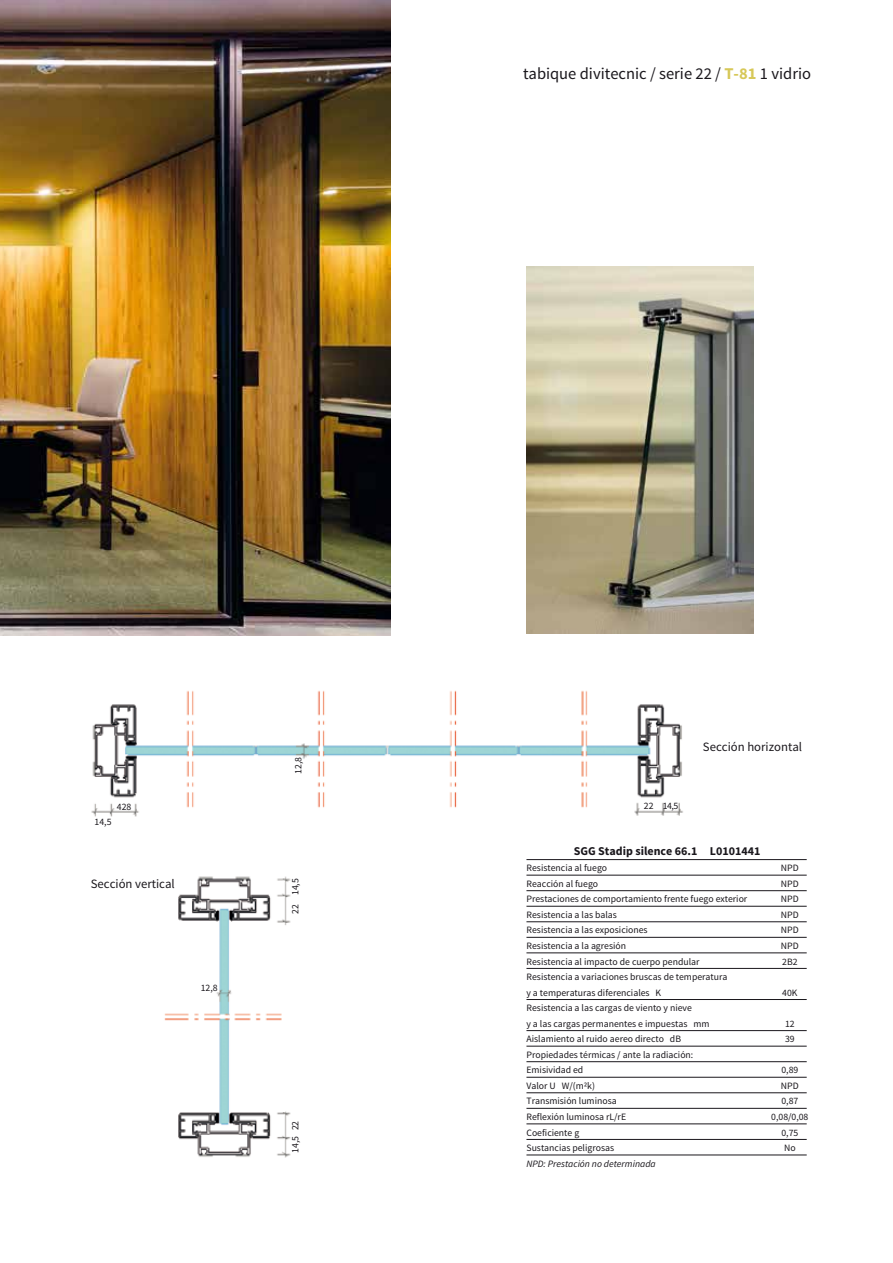
<style>
.page{position:relative;width:893px;height:1263px;background:#fff}
.page>*{position:absolute;margin:0;border:0;box-sizing:border-box;transform-origin:0 0}
.t1{font:16.5px "Source Sans Pro";color:#1a171c}
.t2{font:12.75px "Source Sans Pro";color:#1a171c}
.t3{font:700 12px "Source Sans Pro";color:#1a171c}
.t4{font:9.75px/15.6px "Source Sans Pro";color:#1a171c}
.t5{font:italic 9.75px "Source Sans Pro";color:#1a171c}
.s1{font-weight:700;color:#d7c858}
</style>
<div class="page">
<img style="left:526px;top:266px;width:228px;height:367px">
<img style="left:0;top:0;width:390px;height:636px">
<img style="left:91px;top:690px;width:603px;height:468px">
<hr style="left:526px;top:1030px;width:281px;height:1px;background:#1a171c">
<hr style="left:526px;top:999px;width:281px;height:1px;background:#1a171c">
<hr style="left:526px;top:968px;width:281px;height:1px;background:#1a171c">
<hr style="left:526px;top:952px;width:281px;height:1px;background:#1a171c">
<hr style="left:526px;top:937px;width:281px;height:1px;background:#1a171c">
<hr style="left:526px;top:921px;width:281px;height:1px;background:#1a171c">
<hr style="left:526px;top:906px;width:281px;height:1px;background:#1a171c">
<hr style="left:526px;top:890px;width:281px;height:1px;background:#1a171c">
<hr style="left:526px;top:875px;width:281px;height:1px;background:#1a171c">
<hr style="left:526px;top:859px;width:281px;height:1px;background:#1a171c">
<hr style="left:526px;top:1155px;width:281px;height:1px;background:#1a171c">
<hr style="left:526px;top:1139px;width:281px;height:1px;background:#1a171c">
<hr style="left:526px;top:1123px;width:281px;height:1px;background:#1a171c">
<hr style="left:526px;top:1108px;width:281px;height:1px;background:#1a171c">
<hr style="left:526px;top:1092px;width:281px;height:1px;background:#1a171c">
<hr style="left:526px;top:1077px;width:281px;height:1px;background:#1a171c">
<hr style="left:526px;top:1061px;width:281px;height:1px;background:#1a171c">
<hr style="left:526px;top:1046px;width:281px;height:1px;background:#1a171c">
<h1 class="t1" style="left:523px;top:63px;width:290px">tabique divitecnic / serie 22 / <span class="s1">T-81</span> 1 vidrio</h1>
<p class="t4" style="left:117px;top:799px;width:16px">428</p>
<p class="t4" style="left:95px;top:814px;width:18px">14,5</p>
<h2 class="t2" style="left:91px;top:876px;width:86px">Sección vertical</h2>
<p class="t4" style="left:201px;top:980px;width:18px">12,8</p>
<p class="t4" style="left:290px;top:774px;width:18px;rotate:-90deg">12,8</p>
<p class="t4" style="left:287px;top:895px;width:18px;rotate:-90deg">14,5</p>
<p class="t4" style="left:287px;top:914px;width:11px;rotate:-90deg">22</p>
<p class="t4" style="left:287px;top:1130px;width:11px;rotate:-90deg">22</p>
<p class="t4" style="left:287px;top:1153px;width:18px;rotate:-90deg">14,5</p>
<p class="t4" style="left:644px;top:798px;width:36px">22 14,5</p>
<h2 class="t2" style="left:703px;top:738px;width:101px">Sección horizontal</h2>
<p class="t3" style="left:574px;top:843px;width:188px">SGG Stadip silence 66.1 L0101441</p>
<p class="t4" style="left:526px;top:860px;width:222px">Resistencia al fuego<br>Reacción al fuego<br>Prestaciones de comportamiento frente fuego exterior<br>Resistencia a las balas<br>Resistencia a las exposiciones<br>Resistencia a la agresión<br>Resistencia al impacto de cuerpo pendular<br>Resistencia a variaciones bruscas de temperatura<br>y a temperaturas diferenciales K<br>Resistencia a las cargas de viento y nieve<br>y a las cargas permanentes e impuestas mm<br>Aislamiento al ruido aereo directo dB<br>Propiedades térmicas / ante la radiación:<br>Emisividad ed<br>Valor U W/(m2k)<br>Transmisión luminosa<br>Reflexión luminosa rL/rE<br>Coeficiente g<br>Sustancias peligrosas</p>
<p class="t5" style="left:526px;top:1157px;width:131px">NPD: Prestación no determinada</p>
<p class="t4" style="left:781px;top:860px;width:19px;text-align:justify">NPD NPD NPD NPD NPD NPD 2B2</p>
<p class="t4" style="left:782px;top:985px;width:17px">40K</p>
<p class="t4" style="left:785px;top:1016px;width:11px">12<br>39</p>
<p class="t4" style="left:771px;top:1062px;width:39px;text-align:center">0,89<br>NPD<br>0,87<br>0,08/0,08<br>0,75<br>No</p>
</div>
